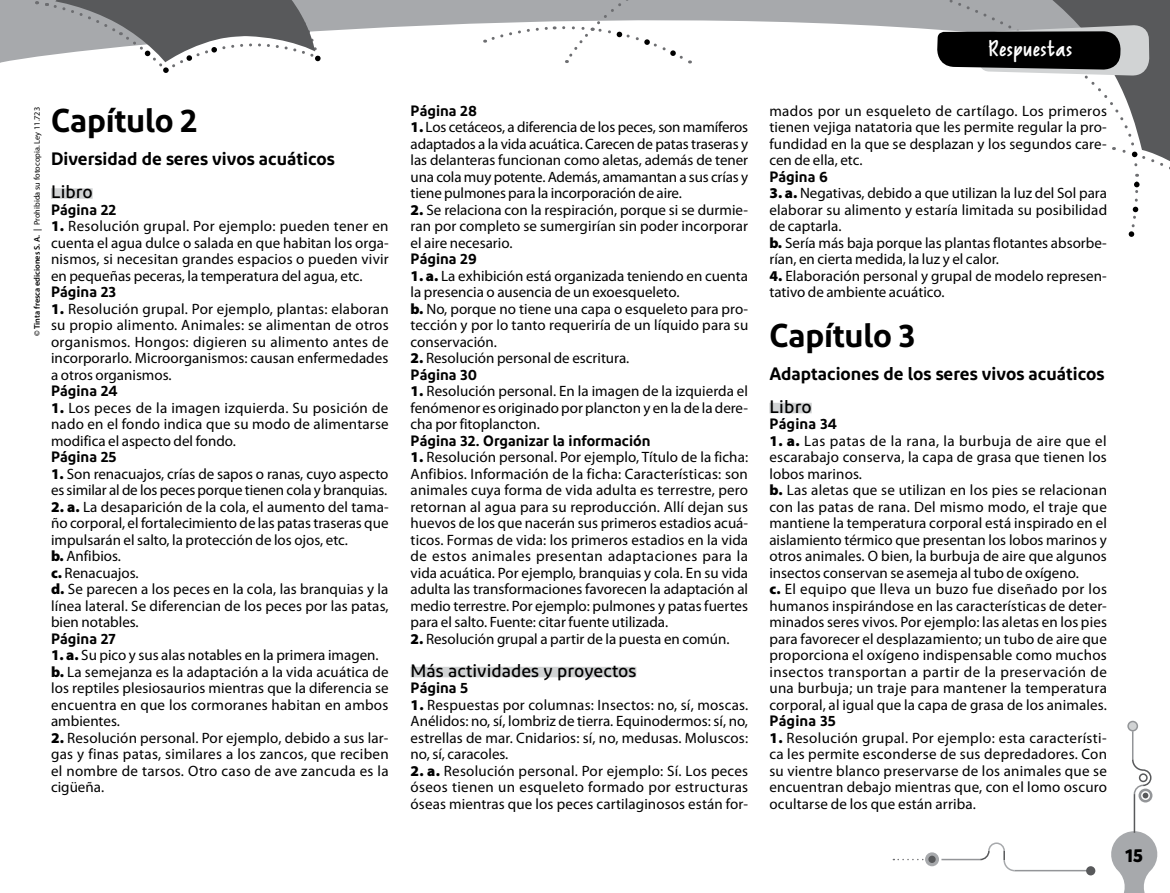
<style>
.page{position:relative;width:1170px;height:893px;background:#fff}
.page>*{position:absolute;margin:0;border:0;box-sizing:border-box;transform-origin:0 0}
.t1{font:600 33px "Diodrum";letter-spacing:-.01em;color:#000}
.t2{font:22.5px "Reprineato";letter-spacing:-.015em;color:#fff;scale:1.2 1}
.t3{font:600 18px "Diodrum";color:#000}
.t4{font:500 18px "Diodrum";color:#000}
.t5{font:700 18px "Mikado";color:#000}
.t6{font:15px/16.5px "Myriad Pro";letter-spacing:.005em;color:#000;text-align:justify}
.t7{font:600 15px "Diodrum";color:#000}
.t8{font:8.25px "Myriad Pro";color:#000}
.s1{font-weight:900}
.s2{font-weight:600}
</style>
<div class="page">
<svg style="left:0;top:0;width:751px;height:63px;fill:#a7a9ac"></svg>
<svg style="left:33px;top:0;width:287px;height:73px"></svg>
<svg style="left:751px;top:0;width:185px;height:30px"></svg>
<svg style="left:484px;top:0;width:262px;height:63px"></svg>
<svg style="left:893px;top:859px;width:31px;height:1px"></svg>
<svg style="left:925px;top:852px;width:13px;height:14px"></svg>
<div style="left:928px;top:856px;width:7px;height:7px;background:#58595b;border-radius:50%"></div>
<hr style="left:941px;top:859px;width:39px;height:1px;background:#939598">
<hr style="left:1014px;top:870px;width:73px;height:1px;background:#939598">
<svg style="left:978px;top:842px;width:38px;height:30px"></svg>
<svg style="left:1085px;top:866px;width:10px;height:9px"></svg>
<svg style="left:1111px;top:829px;width:47px;height:64px"></svg>
<svg style="left:936px;top:0;width:234px;height:237px"></svg>
<hr style="left:1133px;top:794px;width:2px;height:39px;background:#58595b">
<div style="left:1127px;top:721px;width:10px;height:10px;background:#d1d3d4;border-radius:50%"></div>
<div style="left:1127px;top:721px;width:10px;height:10px;border:2px solid #939598;border-radius:50%"></div>
<hr style="left:1131px;top:731px;width:2px;height:29px;background:#939598">
<svg style="left:1131px;top:758px;width:21px;height:38px"></svg>
<svg style="left:1138px;top:789px;width:14px;height:13px"></svg>
<div style="left:1141px;top:792px;width:7px;height:7px;background:#58595b;border-radius:50%"></div>
<div style="left:1140px;top:791px;width:9px;height:9px;border:2px solid #fff;border-radius:50%"></div>
<div style="left:1139px;top:774px;width:7px;height:7px;background:#fff;border-radius:50%"></div>
<div style="left:1138px;top:773px;width:9px;height:9px;border:2px solid #58595b;border-radius:50%"></div>
<div style="left:769px;top:403px;width:42px;height:10px;background:#d1d3d4"></div>
<div style="left:410px;top:667px;width:226px;height:10px;background:#d1d3d4"></div>
<div style="left:51px;top:188px;width:42px;height:11px;background:#d1d3d4"></div>
<h2 class="t2" style="left:987px;top:35px;width:72px">Respuestas</h2>
<p class="t7" style="left:410px;top:101px;width:68px">Página 28</p>
<p class="t6" style="left:410px;top:119px;width:339px"><span class="s1">1.</span> Los cetáceos, a diferencia de los peces, son mamíferos adaptados a la vida acuática. Carecen de patas traseras y las delanteras funcionan como aletas, además de tener una cola muy potente. Además, amamantan a sus crías y tiene pulmones para la incorporación de aire.</p>
<p class="t6" style="left:410px;top:202px;width:339px"><span class="s1">2.</span> Se relaciona con la respiración, porque si se durmie&shy;ran por completo se sumergirían sin poder incorporar el aire necesario.</p>
<p class="t7" style="left:410px;top:249px;width:68px">Página 29</p>
<p class="t6" style="left:410px;top:268px;width:339px;text-align:left"><span class="s1">1. a.</span> La exhibición está organizada teniendo en cuenta la presencia o ausencia de un exoesqueleto.<br><span class="s1">b.</span> No, porque no tiene una capa o esqueleto para pro&shy;tección y por lo tanto requeriría de un líquido para su conservación.</p>
<p class="t6" style="left:410px;top:350px;width:220px"><span class="s1">2.</span> Resolución personal de escritura.</p>
<p class="t7" style="left:410px;top:365px;width:68px">Página 30</p>
<p class="t6" style="left:410px;top:383px;width:339px"><span class="s1">1.</span> Resolución personal. En la imagen de la izquierda el fenómenor es originado por plancton y en la de la dere&shy;cha por fitoplancton.</p>
<p class="t7" style="left:410px;top:431px;width:241px">Página 32. Organizar la información</p>
<p class="t6" style="left:410px;top:449px;width:339px"><span class="s1">1.</span> Resolución personal. Por ejemplo, Título de la ficha:<br>Anfibios. Información de la ficha: Características: son animales cuya forma de vida adulta es terrestre, pero retornan al agua para su reproducción. Allí dejan sus huevos de los que nacerán sus primeros estadios acuá&shy;ticos. Formas de vida: los primeros estadios en la vida de estos animales presentan adaptaciones para la vida acuática. Por ejemplo, branquias y cola. En su vida adulta las transformaciones favorecen la adaptación al medio terrestre. Por ejemplo: pulmones y patas fuertes para el salto. Fuente: citar fuente utilizada.</p>
<p class="t6" style="left:410px;top:631px;width:320px"><span class="s1">2.</span> Resolución grupal a partir de la puesta en común.</p>
<p class="t4" style="left:410px;top:659px;width:227px">Más actividades y proyectos</p>
<p class="t7" style="left:410px;top:678px;width:59px">Página 5</p>
<p class="t6" style="left:410px;top:697px;width:339px"><span class="s1">1.</span> Respuestas por columnas: Insectos: no, sí, moscas.<br>Anélidos: no, sí, lombriz de tierra. Equinodermos: sí, no, estrellas de mar. Cnidarios: sí, no, medusas. Moluscos: no, sí, caracoles.</p>
<p class="t6" style="left:410px;top:763px;width:339px"><span class="s1">2. a.</span> Resolución personal. Por ejemplo: Sí. Los peces óseos tienen un esqueleto formado por estructuras óseas mientras que los peces cartilaginosos están for-</p>
<p class="t8" style="left:32px;top:336px;width:230px;rotate:-90deg"><span class="s2">© Tinta fresca ediciones S. A. |</span> Prohibida su fotocopia. Ley 11.723</p>
<p class="t6" style="left:769px;top:103px;width:339px">mados por un esqueleto de cartílago. Los primeros tienen vejiga natatoria que les permite regular la pro&shy;fundidad en la que se desplazan y los segundos care&shy;cen de ella, etc.</p>
<h1 class="t1" style="left:51px;top:99px;width:148px">Capítulo 2</h1>
<p class="t3" style="left:51px;top:147px;width:285px">Diversidad de seres vivos acuáticos</p>
<p class="t4" style="left:51px;top:180px;width:43px">Libro</p>
<p class="t7" style="left:51px;top:200px;width:67px">Página 22</p>
<p class="t6" style="left:51px;top:218px;width:339px"><span class="s1">1.</span> Resolución grupal. Por ejemplo: pueden tener en cuenta el agua dulce o salada en que habitan los orga&shy;nismos, si necesitan grandes espacios o pueden vivir en pequeñas peceras, la temperatura del agua, etc.</p>
<p class="t7" style="left:51px;top:282px;width:67px">Página 23</p>
<p class="t6" style="left:51px;top:301px;width:339px"><span class="s1">1.</span> Resolución grupal. Por ejemplo, plantas: elaboran su propio alimento. Animales: se alimentan de otros organismos. Hongos: digieren su alimento antes de incorporarlo. Microorganismos: causan enfermedades a otros organismos.</p>
<p class="t7" style="left:51px;top:381px;width:68px">Página 24</p>
<p class="t6" style="left:51px;top:400px;width:339px"><span class="s1">1.</span> Los peces de la imagen izquierda. Su posición de nado en el fondo indica que su modo de alimentarse modifica el aspecto del fondo.</p>
<p class="t7" style="left:51px;top:447px;width:67px">Página 25</p>
<p class="t6" style="left:51px;top:466px;width:339px"><span class="s1">1.</span> Son renacuajos, crías de sapos o ranas, cuyo aspecto es similar al de los peces porque tienen cola y branquias.</p>
<p class="t6" style="left:51px;top:499px;width:339px;text-align:left"><span class="s1">2. a.</span> La desaparición de la cola, el aumento del tama&shy;ño corporal, el fortalecimiento de las patas traseras que impulsarán el salto, la protección de los ojos, etc.<br><span class="s1">b.</span> Anfibios.<br><span class="s1">c.</span> Renacuajos.<br><span class="s1">d.</span> Se parecen a los peces en la cola, las branquias y la línea lateral. Se diferencian de los peces por las patas, bien notables.</p>
<p class="t7" style="left:51px;top:629px;width:66px">Página 27</p>
<p class="t6" style="left:51px;top:647px;width:339px;text-align:left"><span class="s1">1. a.</span> Su pico y sus alas notables en la primera imagen. <span class="s1">b.</span> La semejanza es la adaptación a la vida acuática de los reptiles plesiosaurios mientras que la diferencia se encuentra en que los cormoranes habitan en ambos ambientes.</p>
<p class="t6" style="left:51px;top:730px;width:339px"><span class="s1">2.</span> Resolución personal. Por ejemplo, debido a sus lar&shy;gas y finas patas, similares a los zancos, que reciben el nombre de tarsos. Otro caso de ave zancuda es la cigüeña.</p>
<p class="t7" style="left:769px;top:167px;width:60px">Página 6</p>
<p class="t6" style="left:769px;top:185px;width:339px;text-align:left"><span class="s1">3. a.</span> Negativas, debido a que utilizan la luz del Sol para elaborar su alimento y estaría limitada su posibilidad de captarla.<br><span class="s1">b.</span> Sería más baja porque las plantas flotantes absorbe&shy;rían, en cierta medida, la luz y el calor.</p>
<p class="t6" style="left:769px;top:268px;width:339px"><span class="s1">4.</span> Elaboración personal y grupal de modelo represen&shy;tativo de ambiente acuático.</p>
<h1 class="t1" style="left:769px;top:314px;width:147px">Capítulo 3</h1>
<p class="t3" style="left:769px;top:362px;width:336px">Adaptaciones de los seres vivos acuáticos</p>
<p class="t4" style="left:769px;top:395px;width:44px">Libro</p>
<p class="t7" style="left:769px;top:414px;width:69px">Página 34</p>
<p class="t6" style="left:769px;top:433px;width:339px;text-align:left"><span class="s1">1. a.</span> Las patas de la rana, la burbuja de aire que el escarabajo conserva, la capa de grasa que tienen los lobos marinos.<br><span class="s1">b.</span> Las aletas que se utilizan en los pies se relacionan con las patas de rana. Del mismo modo, el traje que mantiene la temperatura corporal está inspirado en el aislamiento térmico que presentan los lobos marinos y otros animales. O bien, la burbuja de aire que algunos insectos conservan se asemeja al tubo de oxígeno.<br><span class="s1">c.</span> El equipo que lleva un buzo fue diseñado por los humanos inspirándose en las características de deter&shy;minados seres vivos. Por ejemplo: las aletas en los pies para favorecer el desplazamiento; un tubo de aire que proporciona el oxígeno indispensable como muchos insectos transportan a partir de la preservación de una burbuja; un traje para mantener la temperatura corporal, al igual que la capa de grasa de los animales.</p>
<p class="t7" style="left:769px;top:711px;width:68px">Página 35</p>
<p class="t6" style="left:769px;top:730px;width:339px"><span class="s1">1.</span> Resolución grupal. Por ejemplo: esta característi&shy;ca les permite esconderse de sus depredadores. Con su vientre blanco preservarse de los animales que se encuentran debajo mientras que, con el lomo oscuro ocultarse de los que están arriba.</p>
<p class="t5" style="left:1125px;top:845px;width:19px">15</p>
</div>
